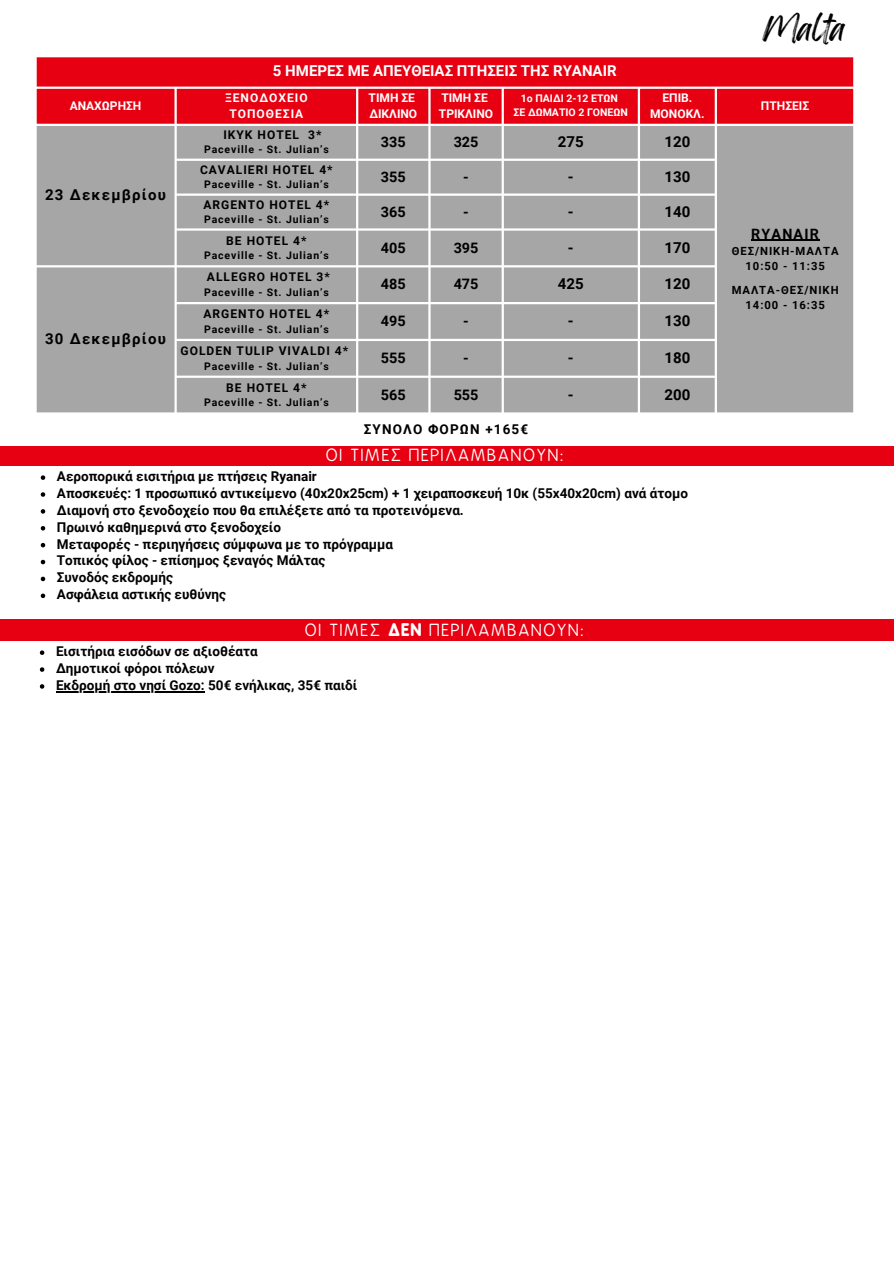
<style>
.page{position:relative;width:894px;height:1264px;background:#fff}
.page>*{position:absolute;margin:0;border:0;box-sizing:border-box;transform-origin:0 0}
.t1{font:30.15px "Feeling Passionate";color:#000}
.t2{font:16.5px "B Preplay";letter-spacing:.085em;color:#fff}
.t3{font:700 15px "Roboto";letter-spacing:.04em;color:#000}
.t4{font:700 15px "Roboto";color:#fff}
.t5{font:700 15px "Roboto";letter-spacing:.085em;color:#000}
.t6{font:700 14.4px "Roboto";color:#000}
.t7{font:700 14.25px "Roboto";letter-spacing:.085em;color:#000}
.t8{font:700 13.5px "Roboto";color:#000}
.t9{font:700 13.5px "Roboto";letter-spacing:.085em;color:#000}
.t10{font:700 12px "Roboto";letter-spacing:.085em;color:#000}
.t11{font:700 12px "Roboto";color:#fff}
.t12{font:700 12px "Roboto";letter-spacing:.085em;color:#fff}
.t13{font:700 11.25px "Roboto";letter-spacing:.085em;color:#000}
.t14{font:700 10.5px "Roboto";letter-spacing:.085em;color:#000}
.t15{font:700 10.5px "Roboto";color:#fff}
.s1{font-weight:700}
</style>
<div class="page">
<svg style="left:37px;top:57px;width:816px;height:67px;background:#e70c1e"></svg>
<div style="left:37px;top:126px;width:816px;height:286px;background:#a6a6a6"></div>
<hr style="left:751px;top:240px;width:68px;height:1px;background:#000">
<div style="left:0;top:446px;width:893px;height:20px;background:#e60012"></div>
<div style="left:0;top:619px;width:893px;height:22px;background:#e60012"></div>
<svg style="left:41px;top:475px;width:4px;height:5px"></svg>
<svg style="left:41px;top:492px;width:4px;height:5px"></svg>
<svg style="left:41px;top:509px;width:4px;height:4px"></svg>
<svg style="left:41px;top:526px;width:4px;height:4px"></svg>
<svg style="left:41px;top:543px;width:4px;height:4px"></svg>
<svg style="left:41px;top:560px;width:4px;height:4px"></svg>
<svg style="left:41px;top:576px;width:4px;height:5px"></svg>
<svg style="left:41px;top:593px;width:4px;height:5px"></svg>
<svg style="left:40px;top:650px;width:4px;height:5px"></svg>
<svg style="left:40px;top:667px;width:4px;height:4px"></svg>
<svg style="left:40px;top:684px;width:4px;height:4px"></svg>
<hr style="left:56px;top:691px;width:149px;height:1px;background:#000">
<p class="t11" style="left:70px;top:99px;width:73px">ΑΝΑΧΩΡΗΣΗ</p>
<p class="t5" style="left:45px;top:186px;width:123px">23 Δεκεμβρίου</p>
<p class="t5" style="left:45px;top:330px;width:123px">30 Δεκεμβρίου</p>
<p class="t4" style="left:273px;top:62px;width:345px">5 ΗΜΕΡΕΣ ΜΕ ΑΠΕΥΘΕΙΑΣ ΠΤΗΣΕΙΣ ΤΗΣ RYANAIR</p>
<p class="t12" style="left:225px;top:91px;width:84px">ΞΕΝΟΔΟΧΕΙΟ</p>
<p class="t12" style="left:229px;top:107px;width:75px">ΤΟΠΟΘΕΣΙΑ</p>
<p class="t11" style="left:368px;top:91px;width:48px">ΤΙΜΗ ΣΕ</p>
<p class="t11" style="left:369px;top:107px;width:49px">ΔΙΚΛΙΝΟ</p>
<p class="t11" style="left:441px;top:91px;width:48px">ΤΙΜΗ ΣΕ</p>
<p class="t11" style="left:439px;top:107px;width:56px">ΤΡΙΚΛΙΝΟ</p>
<p class="t15" style="left:520px;top:92px;width:99px">1ο ΠΑΙΔΙ 2-12 ΕΤΩΝ</p>
<p class="t15" style="left:513px;top:107px;width:116px">ΣΕ ΔΩΜΑΤΙΟ 2 ΓΟΝΕΩΝ</p>
<p class="t11" style="left:662px;top:91px;width:31px">ΕΠΙΒ.</p>
<p class="t11" style="left:650px;top:107px;width:56px">ΜΟΝΟΚΛ.</p>
<p class="t10" style="left:223px;top:128px;width:99px">IKYK HOTEL 3*</p>
<p class="t14" style="left:204px;top:144px;width:126px">Paceville - St. Julian’s</p>
<p class="t6" style="left:381px;top:134px;width:26px">335</p>
<p class="t6" style="left:453px;top:134px;width:26px">325</p>
<p class="t3" style="left:557px;top:133px;width:27px">275</p>
<p class="t3" style="left:664px;top:133px;width:27px">120</p>
<p class="t10" style="left:200px;top:163px;width:134px">CAVALIERI HOTEL 4*</p>
<p class="t14" style="left:204px;top:178px;width:126px">Paceville - St. Julian’s</p>
<p class="t6" style="left:381px;top:168px;width:26px">355</p>
<p class="t6" style="left:463px;top:168px;width:7px">-</p>
<p class="t3" style="left:567px;top:168px;width:7px">-</p>
<p class="t3" style="left:664px;top:168px;width:27px">130</p>
<p class="t10" style="left:203px;top:197px;width:127px">ARGENTO HOTEL 4*</p>
<p class="t14" style="left:204px;top:213px;width:126px">Paceville - St. Julian’s</p>
<p class="t6" style="left:381px;top:203px;width:26px">365</p>
<p class="t6" style="left:463px;top:203px;width:7px">-</p>
<p class="t3" style="left:567px;top:203px;width:7px">-</p>
<p class="t3" style="left:664px;top:203px;width:27px">140</p>
<p class="t10" style="left:226px;top:233px;width:82px">BE HOTEL 4*</p>
<p class="t14" style="left:204px;top:249px;width:126px">Paceville - St. Julian’s</p>
<p class="t6" style="left:381px;top:239px;width:26px">405</p>
<p class="t6" style="left:453px;top:239px;width:26px">395</p>
<p class="t3" style="left:567px;top:239px;width:7px">-</p>
<p class="t3" style="left:664px;top:239px;width:27px">170</p>
<p class="t10" style="left:207px;top:270px;width:124px">ALLEGRO HOTEL 3*</p>
<p class="t14" style="left:204px;top:286px;width:126px">Paceville - St. Julian’s</p>
<p class="t6" style="left:381px;top:276px;width:26px">485</p>
<p class="t6" style="left:453px;top:276px;width:26px">475</p>
<p class="t3" style="left:557px;top:275px;width:27px">425</p>
<p class="t3" style="left:664px;top:275px;width:27px">120</p>
<p class="t10" style="left:203px;top:307px;width:127px">ARGENTO HOTEL 4*</p>
<p class="t14" style="left:204px;top:323px;width:126px">Paceville - St. Julian’s</p>
<p class="t6" style="left:381px;top:313px;width:26px">495</p>
<p class="t6" style="left:463px;top:313px;width:7px">-</p>
<p class="t3" style="left:567px;top:312px;width:7px">-</p>
<p class="t3" style="left:664px;top:312px;width:27px">130</p>
<p class="t10" style="left:180px;top:344px;width:169px">GOLDEN TULIP VIVALDI 4*</p>
<p class="t14" style="left:204px;top:360px;width:126px">Paceville - St. Julian’s</p>
<p class="t6" style="left:381px;top:350px;width:26px">555</p>
<p class="t6" style="left:463px;top:350px;width:7px">-</p>
<p class="t3" style="left:567px;top:349px;width:7px">-</p>
<p class="t3" style="left:664px;top:349px;width:27px">180</p>
<p class="t10" style="left:226px;top:380px;width:82px">BE HOTEL 4*</p>
<p class="t14" style="left:204px;top:396px;width:126px">Paceville - St. Julian’s</p>
<p class="t6" style="left:381px;top:386px;width:26px">565</p>
<p class="t6" style="left:453px;top:386px;width:26px">555</p>
<p class="t3" style="left:567px;top:386px;width:7px">-</p>
<p class="t3" style="left:664px;top:386px;width:27px">200</p>
<p class="t9" style="left:364px;top:421px;width:166px">ΣΥΝΟΛΟ ΦΟΡΩΝ +165€</p>
<h2 class="t2" style="left:326px;top:446px;width:239px">ΟΙ ΤΙΜΕΣ ΠΕΡΙΛΑΜΒΑΝΟΥΝ:</h2>
<p class="t8" style="left:57px;top:468px;width:261px">Αεροπορικά εισιτήρια με πτήσεις Ryanair</p>
<p class="t8" style="left:57px;top:485px;width:632px">Αποσκευές: 1 προσωπικό αντικείμενο (40x20x25cm) + 1 χειραποσκευή 10κ (55x40x20cm) ανά άτομο</p>
<p class="t8" style="left:57px;top:502px;width:408px">Διαμονή στο ξενοδοχείο που θα επιλέξετε από τα προτεινόμενα.</p>
<p class="t8" style="left:57px;top:519px;width:226px">Πρωινό καθημερινά στο ξενοδοχείο</p>
<p class="t8" style="left:57px;top:536px;width:337px">Μεταφορές - περιηγήσεις σύμφωνα με το πρόγραμμα</p>
<p class="t8" style="left:57px;top:553px;width:270px">Τοπικός φίλος - επίσημος ξεναγός Μάλτας</p>
<p class="t8" style="left:57px;top:570px;width:118px">Συνοδός εκδρομής</p>
<h2 class="t8" style="left:57px;top:586px;width:171px">Ασφάλεια αστικής ευθύνης</h2>
<p class="t2" style="left:305px;top:621px;width:281px">ΟΙ ΤΙΜΕΣ <span class="s1">ΔΕΝ</span> ΠΕΡΙΛΑΜΒΑΝΟΥΝ:</p>
<p class="t8" style="left:56px;top:643px;width:203px">Εισιτήρια εισόδων σε αξιοθέατα</p>
<p class="t8" style="left:56px;top:660px;width:160px">Δημοτικοί φόροι πόλεων</p>
<p class="t8" style="left:56px;top:677px;width:303px">Εκδρομή στο νησί Gozo: 50€ ενήλικας, 35€ παιδί</p>
<h1 class="t1" style="left:762px;top:4px;width:85px">Malta</h1>
<p class="t11" style="left:760px;top:99px;width:50px">ΠΤΗΣΕΙΣ</p>
<p class="t7" style="left:751px;top:226px;width:69px">RYANAIR</p>
<p class="t13" style="left:731px;top:244px;width:108px">ΘΕΣ/ΝΙΚΗ-ΜΑΛΤΑ</p>
<p class="t13" style="left:745px;top:260px;width:81px">10:50 - 11:35</p>
<p class="t13" style="left:731px;top:283px;width:108px">ΜΑΛΤΑ-ΘΕΣ/ΝΙΚΗ</p>
<p class="t13" style="left:745px;top:299px;width:81px">14:00 - 16:35</p>
</div>
